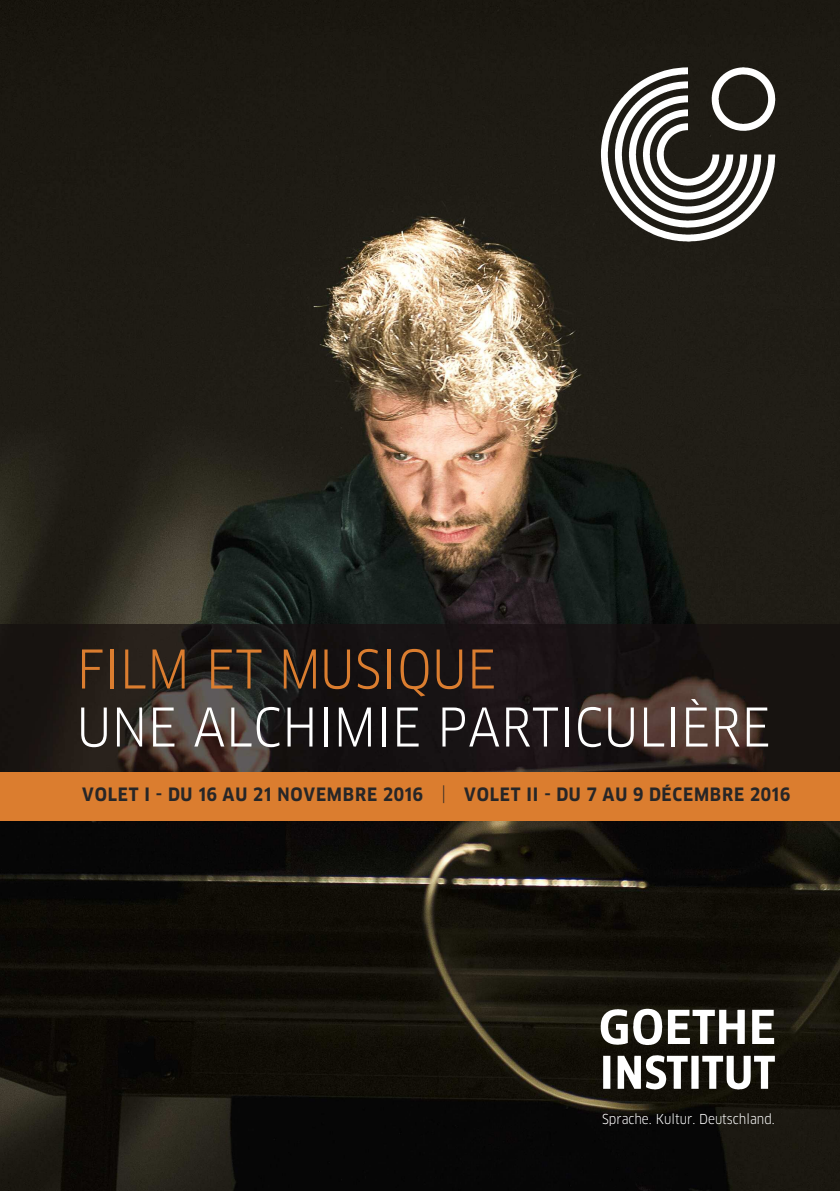
<style>
.page{position:relative;width:840px;height:1191px;background:#fff}
.page>*{position:absolute;margin:0;border:0;box-sizing:border-box;transform-origin:0 0}
.t1{font:52px "Goethe FF Clan";letter-spacing:.01em;color:#fff}
.t2{font:52px "Goethe FF Clan";letter-spacing:.01em;color:#db7d2f}
.t3{font:700 18px "Goethe FF Clan";letter-spacing:.045em;color:#272627}
.t4{font:13.4px "Goethe FF Clan";color:#fff}
.s1{font-weight:400}
</style>
<div class="page">
<img style="left:0;top:0;width:839px;height:1191px">
<img style="left:633px;top:67px;width:54px;height:28px">
<div style="left:0;top:771px;width:839px;height:49px;background:#db7d2f"></div>
<img style="left:0;top:624px;width:839px;height:147px">
<h1 class="t2" style="left:77px;top:638px;width:420px">FILM ET MUSIQUE</h1>
<h1 class="t1" style="left:77px;top:696px;width:695px">UNE ALCHIMIE PARTICULIÈRE</h1>
<p class="t3" style="left:82px;top:784px;width:709px">VOLET I - DU 16 AU 21 NOVEMBRE 2016 <span class="s1">|</span> VOLET II - DU 7 AU 9 DÉCEMBRE 2016</p>
<p class="t4" style="left:601px;top:1111px;width:174px">Sprache. Kultur. Deutschland.</p>
</div>
